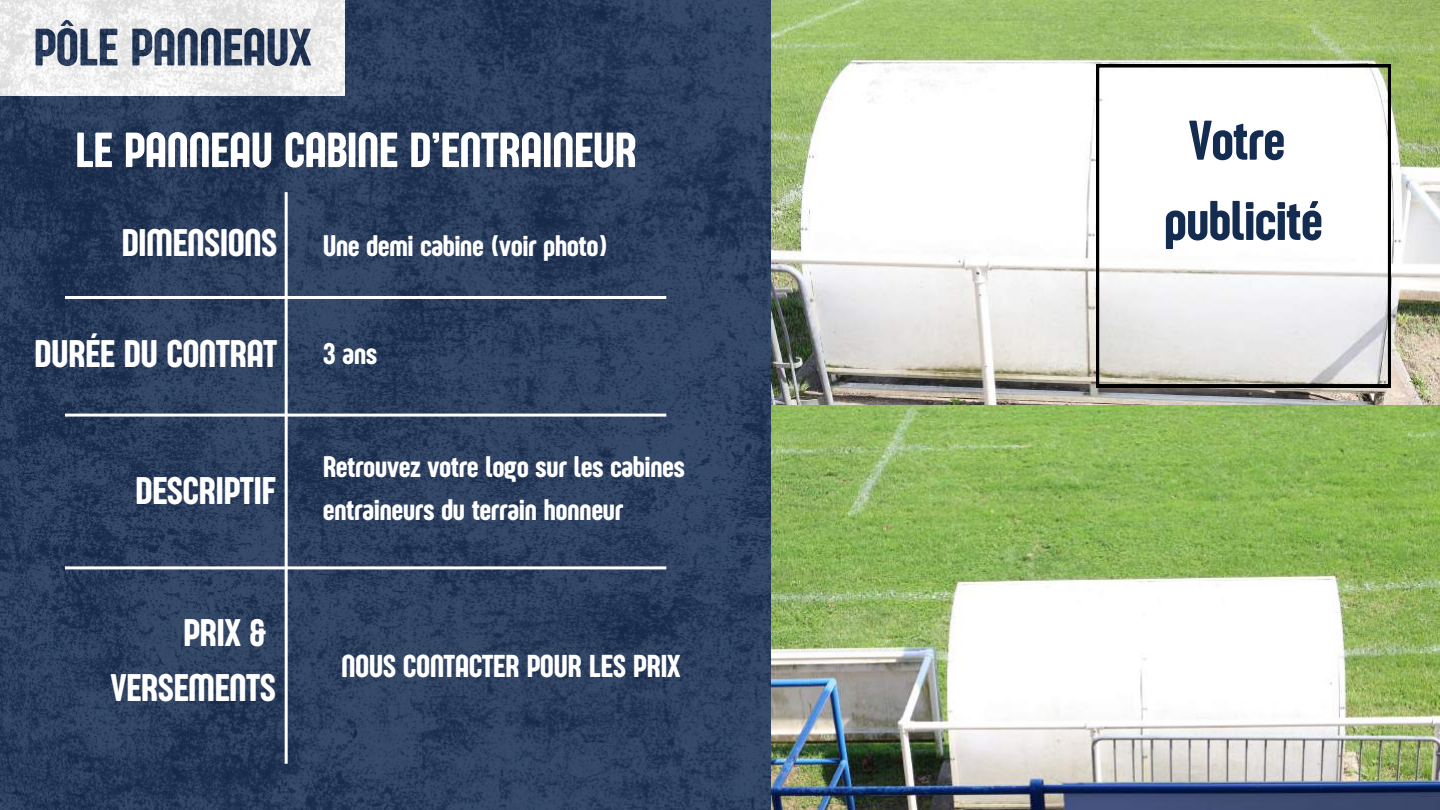
<style>
.page{position:relative;width:1440px;height:810px;background:#fff}
.page>*{position:absolute;margin:0;border:0;box-sizing:border-box;transform-origin:0 0}
.t1{font:57.8px/80.2px "Sugo Pro Display";color:#152c51;text-align:center}
.t2{font:54.5px "Sugo Pro Display";color:#152c51}
.t3{font:51px "Sugo Pro Display";color:#fff}
.t4{font:39.8px/55.5px "Sugo Pro Display";color:#fff;text-align:right}
.t5{font:32.8px "Sugo Pro Display";color:#fff}
.t6{font:30.8px/42.8px "Sugo Pro Display";color:#fff}
</style>
<div class="page">
<img style="left:0;top:0;width:771px;height:810px">
<img style="left:771px;top:0;width:669px;height:810px">
<hr style="left:65px;top:414px;width:601px;height:3px;background:#fff">
<hr style="left:65px;top:566px;width:601px;height:3px;background:#fff">
<hr style="left:65px;top:296px;width:601px;height:3px;background:#fff">
<hr style="left:285px;top:192px;width:3px;height:572px;background:#fff">
<svg style="left:1096px;top:65px;width:295px;height:322px"></svg>
<h2 class="t2" style="left:34px;top:16px;width:279px">PÔLE PANNEAUX</h2>
<h3 class="t3" style="left:75px;top:121px;width:563px">LE PANNEAU CABINE D’ENTRAINEUR</h3>
<h1 class="t1" style="left:1165px;top:100px;width:159px">Votre publicité</h1>
<p class="t4" style="left:122px;top:215px;width:157px">DIMENSIONS</p>
<p class="t6" style="left:323px;top:224px;width:285px">Une demi cabine (voir photo)</p>
<p class="t4" style="left:35px;top:326px;width:244px">DURÉE DU CONTRAT</p>
<p class="t4" style="left:136px;top:463px;width:141px">DESCRIPTIF</p>
<p class="t4" style="left:111px;top:604px;width:166px">PRIX &amp;<br>VERSEMENTS</p>
<p class="t6" style="left:323px;top:332px;width:56px">3 ans</p>
<p class="t6" style="left:323px;top:446px;width:363px">Retrouvez votre logo sur les cabines entraineurs du terrain honneur</p>
<p class="t5" style="left:342px;top:647px;width:340px">NOUS CONTACTER POUR LES PRIX</p>
</div>
